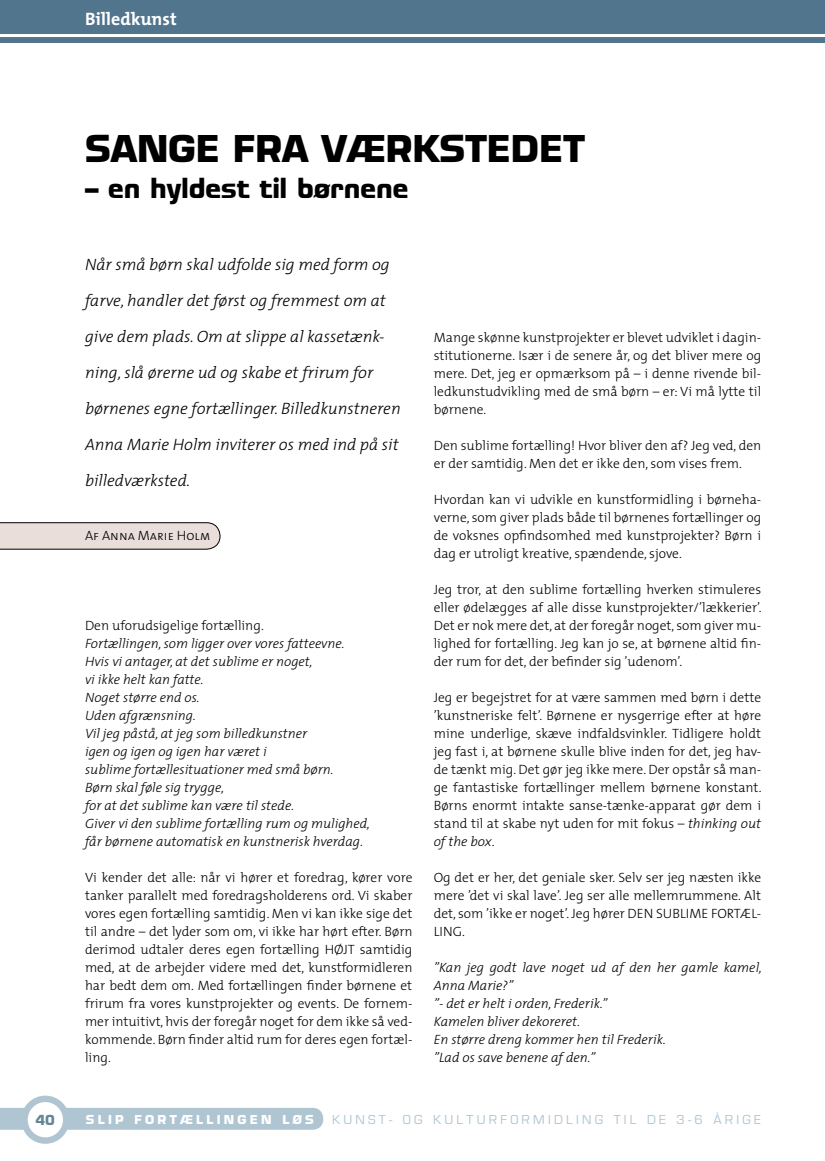
<style>
.page{position:relative;width:825px;height:1161px;background:#fff}
.page>*{position:absolute;margin:0;border:0;box-sizing:border-box;transform-origin:0 0}
.t1{font:700 36px "Tcg Euro";color:#000}
.t2{font:700 27px "Tcg Euro";color:#000}
.t3{font:700 18px "The Mix";color:#fff}
.t4{font:italic 300 16.5px/36px "The Mix";color:#000}
.t5{font:300 13.5px/18px "The Mix";color:#000;text-align:justify}
.t6{font:italic 300 13.5px/18px "The Mix";color:#000}
.t7{font:13.5px "The Mix Light Caps";color:#000}
.t8{font:700 13.5px "Tcg Euro";color:#638595}
.t9{font:12px "Tcg Eurostile";letter-spacing:.27em;color:#afc6d2}
.t10{font:700 12px "Tcg Euro";letter-spacing:.27em;color:#fff}
.s1{font-style:italic}
</style>
<div class="page">
<div style="left:0;top:1108px;width:323px;height:22px;background:#afc6d2"></div>
<div style="left:21px;top:1095px;width:48px;height:49px;background:#afc6d2;border-radius:50%"></div>
<svg style="left:0;top:522px;width:220px;height:27px;background:#ddd2ce"></svg>
<div style="left:0;top:0;width:825px;height:43px;background:#52758e"></div>
<hr style="left:0;top:34px;width:825px;height:3px;background:#fff">
<div style="left:28px;top:1102px;width:35px;height:35px;background:#fff;border-radius:50%"></div>
<h3 class="t3" style="left:85px;top:4px;width:93px">Billedkunst</h3>
<p class="t8" style="left:35px;top:1111px;width:21px">40</p>
<h1 class="t1" style="left:85px;top:127px;width:501px">SANGE FRA VÆRKSTEDET</h1>
<h2 class="t2" style="left:85px;top:171px;width:325px">– en hyldest til børnene</h2>
<p class="t4" style="left:85px;top:246px;width:317px">Når små børn skal udfolde sig med form og farve, handler det først og fremmest om at give dem plads. Om at slippe al kassetænk&shy;ning, slå ørerne ud og skabe et frirum for børnenes egne fortællinger. Billedkunstneren Anna Marie Holm inviterer os med ind på sit billedværksted.</p>
<p class="t7" style="left:85px;top:524px;width:127px">Af Anna Marie Holm</p>
<p class="t5" style="left:85px;top:616px;width:180px">Den uforudsigelige fortælling.</p>
<p class="t6" style="left:85px;top:634px;width:286px">Fortællingen, som ligger over vores fatteevne.<br>Hvis vi antager, at det sublime er noget,<br>vi ikke helt kan fatte.<br>Noget større end os.<br>Uden afgrænsning.<br>Vil jeg påstå, at jeg som billedkunstner<br>igen og igen og igen har været i<br>sublime fortællesituationer med små børn.<br>Børn skal føle sig trygge,<br>for at det sublime kan være til stede.<br>Giver vi den sublime fortælling rum og mulighed, får børnene automatisk en kunstnerisk hverdag.</p>
<p class="t5" style="left:85px;top:868px;width:329px">Vi kender det alle: når vi hører et foredrag, kører vore tanker parallelt med foredragsholderens ord. Vi skaber vores egen fortælling samtidig. Men vi kan ikke sige det til andre – det lyder som om, vi ikke har hørt efter. Børn derimod udtaler deres egen fortælling HØJT samtidig med, at de arbejder videre med det, kunstformidleren har bedt dem om. Med fortællingen finder børnene et frirum fra vores kunstprojekter og events. De fornem&shy;mer intuitivt, hvis der foregår noget for dem ikke så ved&shy;kommende. Børn finder altid rum for deres egen fortæl&shy;ling.</p>
<p class="t5" style="left:434px;top:328px;width:329px">Mange skønne kunstprojekter er blevet udviklet i dagin&shy;stitutionerne. Især i de senere år, og det bliver mere og mere. Det, jeg er opmærksom på – i denne rivende bil&shy;ledkunstudvikling med de små børn – er: Vi må lytte til børnene.</p>
<p class="t5" style="left:434px;top:436px;width:329px">Den sublime fortælling! Hvor bliver den af? Jeg ved, den er der samtidig. Men det er ikke den, som vises frem.</p>
<p class="t5" style="left:434px;top:490px;width:329px">Hvordan kan vi udvikle en kunstformidling i børneha&shy;verne, som giver plads både til børnenes fortællinger og de voksnes opfindsomhed med kunstprojekter? Børn i dag er utroligt kreative, spændende, sjove.</p>
<p class="t5" style="left:434px;top:580px;width:329px">Jeg tror, at den sublime fortælling hverken stimuleres eller ødelægges af alle disse kunstprojekter/’lækkerier’.<br>Det er nok mere det, at der foregår noget, som giver mu&shy;lighed for fortælling. Jeg kan jo se, at børnene altid fin&shy;der rum for det, der befinder sig ’udenom’.</p>
<p class="t5" style="left:434px;top:688px;width:329px">Jeg er begejstret for at være sammen med børn i dette ’kunstneriske felt’. Børnene er nysgerrige efter at høre mine underlige, skæve indfaldsvinkler. Tidligere holdt jeg fast i, at børnene skulle blive inden for det, jeg hav&shy;de tænkt mig. Det gør jeg ikke mere. Der opstår så man&shy;ge fantastiske fortællinger mellem børnene konstant.<br>Børns enormt intakte sanse-tænke-apparat gør dem i stand til at skabe nyt uden for mit fokus – <span class="s1">thinking out of the box</span>.</p>
<p class="t5" style="left:434px;top:868px;width:329px">Og det er her, det geniale sker. Selv ser jeg næsten ikke mere ’det vi skal lave’. Jeg ser alle mellemrummene. Alt det, som ’ikke er noget’. Jeg hører DEN SUBLIME FORTÆL-LING.</p>
<p class="t6" style="left:434px;top:958px;width:330px">”Kan jeg godt lave noget ud af den her gamle kamel,<br>Anna Marie?”<br>”- det er helt i orden, Frederik.”<br>Kamelen bliver dekoreret.<br>En større dreng kommer hen til Frederik.<br>”Lad os save benene af den.”</p>
<p class="t10" style="left:86px;top:1112px;width:229px">SLIP FORTÆLLINGEN LØS</p>
<p class="t9" style="left:332px;top:1112px;width:430px">KUNST- OG K ULTURFORMIDLING TIL DE 3-6 ÅRIGE</p>
</div>
